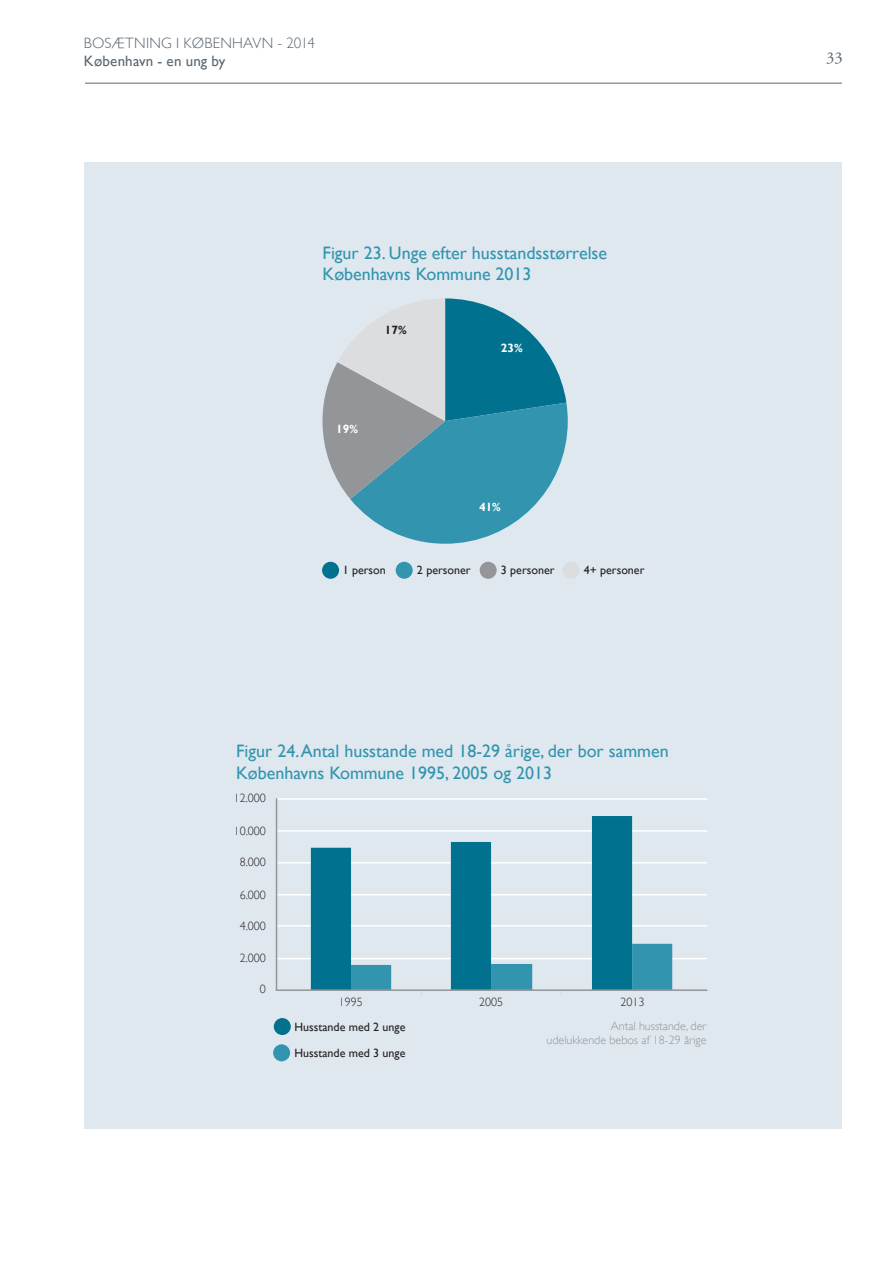
<style>
.page{position:relative;width:893px;height:1263px;background:#fff}
.page>*{position:absolute;margin:0;border:0;box-sizing:border-box;transform-origin:0 0}
.t1{font:18px/21.6px "Gill Sans";color:#3294af}
.t2{font:16.5px "Adobe Garamond Pro";color:#5b6771}
.t3{font:300 15px "Gill Sans";letter-spacing:.02em;color:#5b6771}
.t4{font:15px "Gill Sans";letter-spacing:.01em;color:#5b6771}
.t5{font:12px/26.2px "Gill Sans";color:#231f20}
.t6{font:300 12px/14.4px "Gill Sans";color:#939598;text-align:right}
.t7{font:300 12px "Gill Sans";color:#231f20}
.t8{font:700 12px "Gill Sans";color:#fff}
.t9{font:700 12px "Gill Sans";color:#231f20}
</style>
<div class="page">
<div style="left:84px;top:162px;width:758px;height:966px;background:#dfe8ef"></div>
<div style="left:322px;top:562px;width:17px;height:17px;background:#00718e;border-radius:50%"></div>
<div style="left:396px;top:562px;width:17px;height:17px;background:#3294af;border-radius:50%"></div>
<div style="left:480px;top:562px;width:17px;height:17px;background:#939598;border-radius:50%"></div>
<div style="left:563px;top:562px;width:17px;height:17px;background:#dcdddf;border-radius:50%"></div>
<svg style="left:322px;top:298px;width:246px;height:246px"></svg>
<div style="left:274px;top:1018px;width:17px;height:17px;background:#00718e;border-radius:50%"></div>
<div style="left:273px;top:1044px;width:17px;height:17px;background:#3294af;border-radius:50%"></div>
<hr style="left:276px;top:798px;width:431px;height:2px;background:#fff">
<hr style="left:276px;top:830px;width:431px;height:2px;background:#fff">
<hr style="left:276px;top:862px;width:431px;height:1px;background:#fff">
<hr style="left:276px;top:894px;width:431px;height:1px;background:#fff">
<hr style="left:276px;top:925px;width:431px;height:1px;background:#fff">
<hr style="left:276px;top:958px;width:431px;height:1px;background:#fff">
<hr style="left:276px;top:798px;width:1px;height:193px;background:#939598">
<svg style="left:311px;top:816px;width:321px;height:173px"></svg>
<svg style="left:351px;top:944px;width:321px;height:51px"></svg>
<hr style="left:276px;top:989px;width:431px;height:2px;background:#939598">
<hr style="left:85px;top:83px;width:757px;height:1px;background:#5b6771">
<p class="t3" style="left:84px;top:37px;width:233px">BOSÆTNING I KØBENHAVN - 2014</p>
<p class="t4" style="left:84px;top:55px;width:143px">København - en ung by</p>
<p class="t1" style="left:323px;top:243px;width:286px">Figur 23. Unge efter husstandsstørrelse<br>Københavns Kommune 2013</p>
<p class="t9" style="left:385px;top:325px;width:23px">17%</p>
<p class="t8" style="left:336px;top:424px;width:23px">19%</p>
<p class="t8" style="left:501px;top:343px;width:23px">23%</p>
<p class="t8" style="left:479px;top:502px;width:23px">41%</p>
<p class="t5" style="left:343px;top:558px;width:45px">1 person</p>
<p class="t5" style="left:417px;top:558px;width:55px">2 personer</p>
<p class="t5" style="left:501px;top:558px;width:55px">3 personer</p>
<p class="t5" style="left:584px;top:558px;width:62px">4+ personer</p>
<p class="t1" style="left:236px;top:741px;width:434px">Figur 24. Antal husstande med 18-29 årige, der bor sammen<br>Københavns Kommune 1995, 2005 og 2013</p>
<p class="t7" style="left:234px;top:793px;width:34px">12.000</p>
<p class="t7" style="left:234px;top:826px;width:34px">10.000</p>
<p class="t7" style="left:240px;top:857px;width:28px">8.000</p>
<p class="t7" style="left:240px;top:890px;width:28px">6.000</p>
<p class="t7" style="left:240px;top:921px;width:28px">4.000</p>
<p class="t7" style="left:240px;top:953px;width:28px">2.000</p>
<p class="t7" style="left:260px;top:984px;width:7px">0</p>
<p class="t7" style="left:339px;top:997px;width:25px">1995</p>
<p class="t7" style="left:479px;top:997px;width:25px">2005</p>
<p class="t7" style="left:620px;top:997px;width:25px">2013</p>
<p class="t5" style="left:294px;top:1014px;width:112px">Husstande med 2 unge<br>Husstande med 3 unge</p>
<p class="t6" style="left:547px;top:1019px;width:161px">Antal husstande, der<br>udelukkende bebos af 18-29 årige</p>
<p class="t2" style="left:826px;top:49px;width:18px">33</p>
</div>
